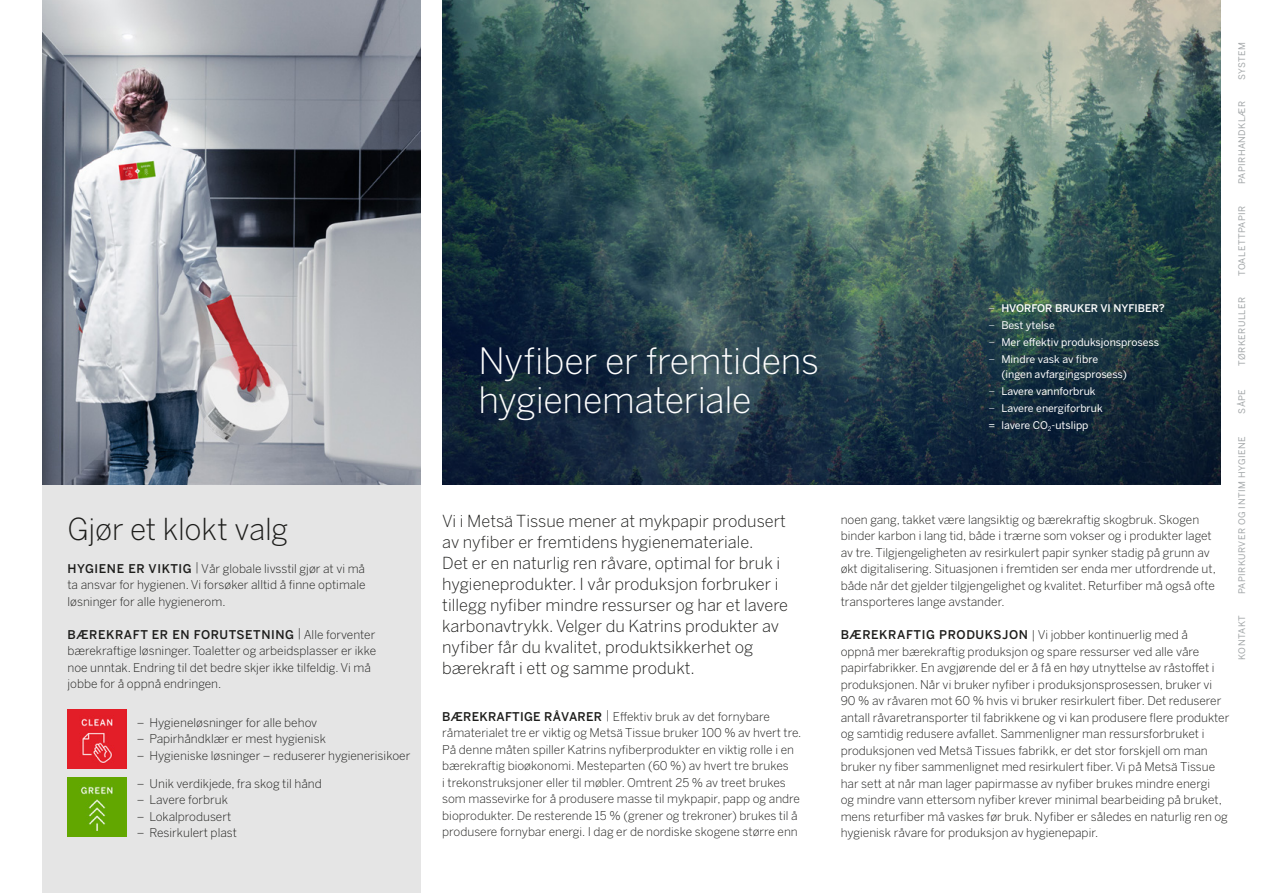
<style>
.page{position:relative;width:1263px;height:893px;background:#fff}
.page>*{position:absolute;margin:0;border:0;box-sizing:border-box;transform-origin:0 0}
.t1{font:300 36px/39px "Benton Sans";letter-spacing:-.01em;color:#fff}
.t2{font:300 30px "Benton Sans";letter-spacing:-.01em;color:#1d1d1b}
.t3{font:300 16.5px/21px "Benton Sans";color:#1d1d1b}
.t4{font:300 12px/16.5px "Benton Sans";color:#1d1d1b}
.t5{font:10.5px/15px "Benton Sans";color:#fff}
.t6{font:500 10.5px "Benton Sans";color:#fff}
.t7{font:9px "Benton Sans";letter-spacing:.05em;color:#a1a5a7}
.s1{font-weight:500}
.s2{font-weight:300}
</style>
<div class="page">
<img style="left:442px;top:0;width:778px;height:485px">
<div style="left:43px;top:0;width:378px;height:893px;background:#e3e3e3"></div>
<img style="left:68px;top:709px;width:59px;height:60px">
<img style="left:68px;top:777px;width:59px;height:60px">
<img style="left:43px;top:0;width:378px;height:485px">
<h2 class="t2" style="left:68px;top:511px;width:222px">Gjør et klokt valg</h2>
<p class="t4" style="left:68px;top:560px;width:300px;text-align:justify"><span class="s1">HYGIENE ER VIKTIG</span> | Vår globale livsstil gjør at vi må ta ansvar for hygienen. Vi forsøker alltid å finne optimale løsninger for alle hygienerom.</p>
<p class="t4" style="left:68px;top:626px;width:310px"><span class="s1">BÆREKRAFT ER EN FORUTSETNING</span> | Alle forventer bærekraftige løsninger. Toaletter og arbeidsplasser er ikke noe unntak. Endring til det bedre skjer ikke tilfeldig. Vi må jobbe for å oppnå endringen.</p>
<p class="t4" style="left:137px;top:714px;width:182px">– Hygieneløsninger for alle behov</p>
<p class="t4" style="left:137px;top:730px;width:191px">– Papirhåndklær er mest hygienisk</p>
<p class="t4" style="left:137px;top:747px;width:275px">– Hygieniske løsninger – reduserer hygienerisikoer</p>
<p class="t4" style="left:137px;top:775px;width:186px">– Unik verdikjede, fra skog til hånd</p>
<p class="t4" style="left:137px;top:791px;width:93px">– Lavere forbruk</p>
<p class="t4" style="left:137px;top:808px;width:96px">– Lokalprodusert</p>
<p class="t4" style="left:137px;top:824px;width:102px">– Resirkulert plast</p>
<h1 class="t1" style="left:478px;top:341px;width:342px">Nyfiber er fremtidens hygienemateriale</h1>
<p class="t3" style="left:442px;top:511px;width:347px">Vi i Metsä Tissue mener at mykpapir produsert av nyfiber er fremtidens hygienemateriale.<br>Det er en naturlig ren råvare, optimal for bruk i hygieneprodukter. I vår produksjon forbruker i tillegg nyfiber mindre ressurser og har et lavere karbonavtrykk. Velger du Katrins produkter av nyfiber får du kvalitet, produktsikkerhet og bærekraft i ett og samme produkt.</p>
<p class="t4" style="left:442px;top:708px;width:361px"><span class="s1">BÆREKRAFTIGE RÅVARER</span> | Effektiv bruk av det fornybare råmaterialet tre er viktig og Metsä Tissue bruker 100 % av hvert tre.<br>På denne måten spiller Katrins nyfiberprodukter en viktig rolle i en bærekraftig bioøkonomi. Mesteparten (60 %) av hvert tre brukes<br>i trekonstruksjoner eller til møbler. Omtrent 25 % av treet brukes som massevirke for å produsere masse til mykpapir, papp og andre bioprodukter. De resterende 15 % (grener og trekroner) brukes til å produsere fornybar energi. I dag er de nordiske skogene større enn</p>
<p class="t6" style="left:989px;top:302px;width:178px"><span class="s2">–</span> HVORFOR BRUKER VI NYFIBER?</p>
<p class="t5" style="left:989px;top:317px;width:68px"><span class="s2">–</span> Best ytelse</p>
<p class="t5" style="left:989px;top:334px;width:172px"><span class="s2">–</span> Mer effektiv produksjonsprosess</p>
<p class="t5" style="left:1001px;top:352px;width:127px;text-indent:-13px"><span class="s2">–</span> Mindre vask av fibre (ingen avfargingsprosess)</p>
<p class="t5" style="left:989px;top:384px;width:108px"><span class="s2">–</span> Lavere vannforbruk</p>
<p class="t5" style="left:989px;top:400px;width:116px;line-height:17.1px"><span class="s2">–</span> Lavere energiforbruk = lavere CO<sub>2</sub>-utslipp</p>
<p class="t4" style="left:841px;top:511px;width:377px">noen gang, takket være langsiktig og bærekraftig skogbruk. Skogen binder karbon i lang tid, både i trærne som vokser og i produkter laget av tre. Tilgjengeligheten av resirkulert papir synker stadig på grunn av økt digitalisering. Situasjonen i fremtiden ser enda mer utfordrende ut, både når det gjelder tilgjengelighet og kvalitet. Returfiber må også ofte transporteres lange avstander.</p>
<p class="t4" style="left:841px;top:626px;width:390px"><span class="s1">BÆREKRAFTIG PRODUKSJON</span> | Vi jobber kontinuerlig med å<br>oppnå mer bærekraftig produksjon og spare ressurser ved alle våre papirfabrikker. En avgjørende del er å få en høy utnyttelse av råstoffet i produksjonen. Når vi bruker nyfiber i produksjonsprosessen, bruker vi 90 % av råvaren mot 60 % hvis vi bruker resirkulert fiber. Det reduserer antall råvaretransporter til fabrikkene og vi kan produsere flere produkter og samtidig redusere avfallet. Sammenligner man ressursforbruket i produksjonen ved Metsä Tissues fabrikk, er det stor forskjell om man bruker ny fiber sammenlignet med resirkulert fiber. Vi på Metsä Tissue har sett at når man lager papirmasse av nyfiber brukes mindre energi<br>og mindre vann ettersom nyfiber krever minimal bearbeiding på bruket, mens returfiber må vaskes før bruk. Nyfiber er således en naturlig ren og hygienisk råvare for produksjon av hygienepapir.</p>
<p class="t7" style="left:1237px;top:80px;width:39px;rotate:-90deg">SYSTEM</p>
<p class="t7" style="left:1237px;top:184px;width:85px;rotate:-90deg">PAPIRHANDKLÆR</p>
<p class="t7" style="left:1237px;top:276px;width:72px;rotate:-90deg">TOALETTPAPIR</p>
<p class="t7" style="left:1237px;top:366px;width:70px;rotate:-90deg">TØRKERULLER</p>
<p class="t7" style="left:1237px;top:414px;width:26px;rotate:-90deg">SÅPE</p>
<p class="t7" style="left:1237px;top:594px;width:159px;rotate:-90deg">PAPIRKURVER OG INTIM HYGIENE</p>
<p class="t7" style="left:1237px;top:660px;width:46px;rotate:-90deg">KONTAKT</p>
</div>
